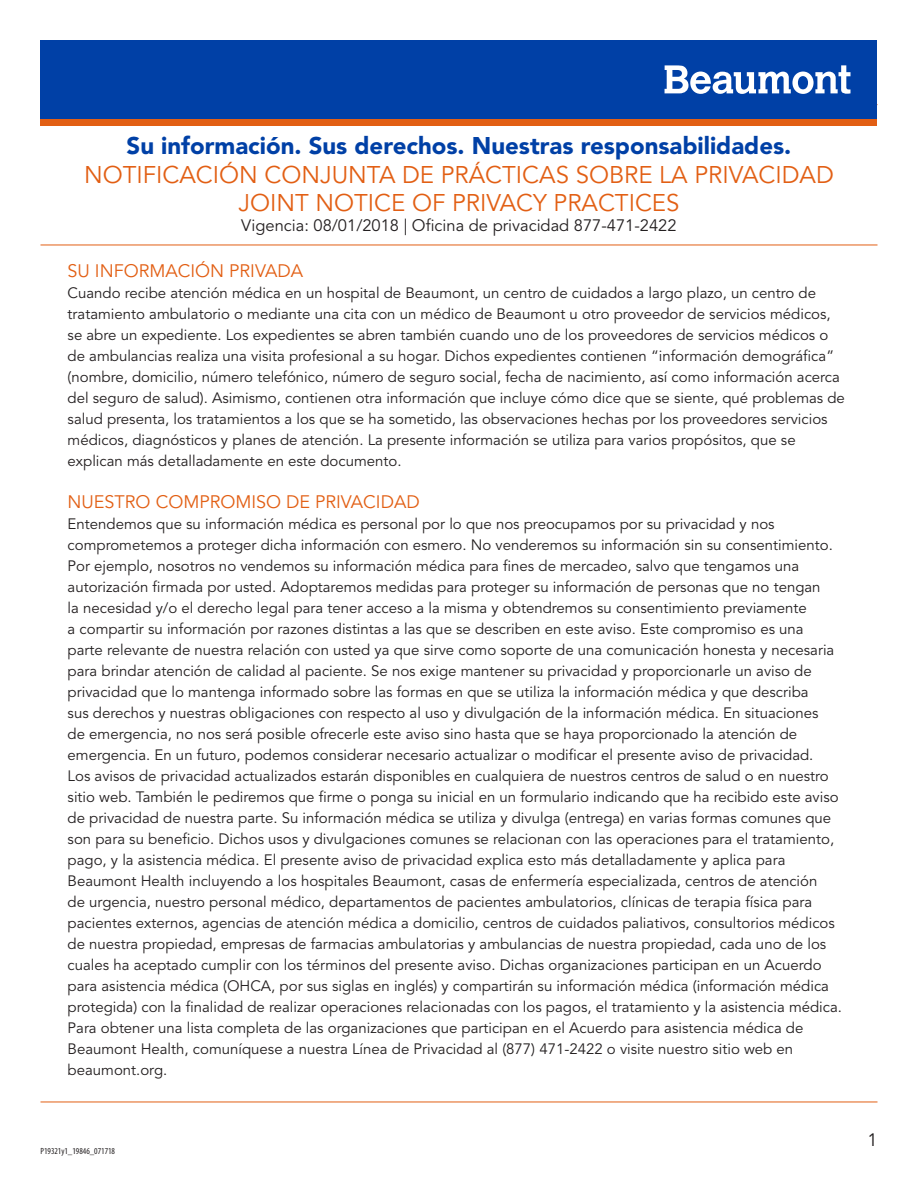
<style>
.page{position:relative;width:918px;height:1188px;background:#fff}
.page>*{position:absolute;margin:0;border:0;box-sizing:border-box;transform-origin:0 0}
.t1{font:24px "Avenir LT Std";color:#e25f14}
.sub_head{font:900 24px "Avenir LT Std";color:#0040a6}
.sub_head_2{font:18px "Avenir LT Std";color:#e25f14}
.t2{font:18px "Avenir";color:#231f20}
.t3{font:16.5px "Avenir LT Std";color:#231f20}
.body{font:15px/21px "Avenir LT Std";color:#231f20}
.job_number{font:condensed 9px "Myriad Pro";color:#231f20}
</style>
<div class="page">
<hr style="left:40px;top:1102px;width:838px;height:1px;background:#e25f14">
<div style="left:40px;top:40px;width:838px;height:79px;background:#0040a6"></div>
<svg style="left:665px;top:65px;width:186px;height:29px"></svg>
<div style="left:40px;top:119px;width:838px;height:7px;background:#e25f14"></div>
<hr style="left:40px;top:245px;width:838px;height:1px;background:#e25f14">
<p class="sub_head" style="left:127px;top:131px;width:666px">Su información. Sus derechos. Nuestras responsabilidades.</p>
<p class="t1" style="left:84px;top:161px;width:751px">NOTIFICACIÓN CONJUNTA DE PRÁCTICAS SOBRE LA PRIVACIDAD</p>
<p class="t1" style="left:238px;top:189px;width:443px">JOINT NOTICE OF PRIVACY PRACTICES</p>
<p class="t3" style="left:241px;top:216px;width:437px">Vigencia: 08/01/2018 | Oficina de privacidad 877-471-2422</p>
<p class="sub_head_2" style="left:68px;top:260px;width:237px">SU INFORMACIÓN PRIVADA</p>
<p class="body" style="left:68px;top:282px;width:779px">Cuando recibe atención médica en un hospital de Beaumont, un centro de cuidados a largo plazo, un centro de tratamiento ambulatorio o mediante una cita con un médico de Beaumont u otro proveedor de servicios médicos, se abre un expediente. Los expedientes se abren también cuando uno de los proveedores de servicios médicos o de ambulancias realiza una visita profesional a su hogar. Dichos expedientes contienen “información demográfica” (nombre, domicilio, número telefónico, número de seguro social, fecha de nacimiento, así como información acerca del seguro de salud). Asimismo, contienen otra información que incluye cómo dice que se siente, qué problemas de salud presenta, los tratamientos a los que se ha sometido, las observaciones hechas por los proveedores servicios médicos, diagnósticos y planes de atención. La presente información se utiliza para varios propósitos, que se explican más detalladamente en este documento.</p>
<p class="sub_head_2" style="left:68px;top:492px;width:354px">NUESTRO COMPROMISO DE PRIVACIDAD</p>
<p class="body" style="left:68px;top:514px;width:776px">Entendemos que su información médica es personal por lo que nos preocupamos por su privacidad y nos comprometemos a proteger dicha información con esmero. No venderemos su información sin su consentimiento.<br>Por ejemplo, nosotros no vendemos su información médica para fines de mercadeo, salvo que tengamos una autorización firmada por usted. Adoptaremos medidas para proteger su información de personas que no tengan<br>la necesidad y/o el derecho legal para tener acceso a la misma y obtendremos su consentimiento previamente<br>a compartir su información por razones distintas a las que se describen en este aviso. Este compromiso es una parte relevante de nuestra relación con usted ya que sirve como soporte de una comunicación honesta y necesaria para brindar atención de calidad al paciente. Se nos exige mantener su privacidad y proporcionarle un aviso de privacidad que lo mantenga informado sobre las formas en que se utiliza la información médica y que describa<br>sus derechos y nuestras obligaciones con respecto al uso y divulgación de la información médica. En situaciones<br>de emergencia, no nos será posible ofrecerle este aviso sino hasta que se haya proporcionado la atención de emergencia. En un futuro, podemos considerar necesario actualizar o modificar el presente aviso de privacidad.<br>Los avisos de privacidad actualizados estarán disponibles en cualquiera de nuestros centros de salud o en nuestro sitio web. También le pediremos que firme o ponga su inicial en un formulario indicando que ha recibido este aviso de privacidad de nuestra parte. Su información médica se utiliza y divulga (entrega) en varias formas comunes que son para su beneficio. Dichos usos y divulgaciones comunes se relacionan con las operaciones para el tratamiento, pago, y la asistencia médica. El presente aviso de privacidad explica esto más detalladamente y aplica para Beaumont Health incluyendo a los hospitales Beaumont, casas de enfermería especializada, centros de atención<br>de urgencia, nuestro personal médico, departamentos de pacientes ambulatorios, clínicas de terapia física para pacientes externos, agencias de atención médica a domicilio, centros de cuidados paliativos, consultorios médicos de nuestra propiedad, empresas de farmacias ambulatorias y ambulancias de nuestra propiedad, cada uno de los cuales ha aceptado cumplir con los términos del presente aviso. Dichas organizaciones participan en un Acuerdo para asistencia médica (OHCA, por sus siglas en inglés) y compartirán su información médica (información médica protegida) con la finalidad de realizar operaciones relacionadas con los pagos, el tratamiento y la asistencia médica.<br>Para obtener una lista completa de las organizaciones que participan en el Acuerdo para asistencia médica de Beaumont Health, comuníquese a nuestra Línea de Privacidad al (877) 471-2422 o visite nuestro sitio web en beaumont.org.</p>
<p class="job_number" style="left:40px;top:1146px;width:76px">P19321y1_19846_071718</p>
<p class="t2" style="left:867px;top:1129px;width:12px">1</p>
</div>
